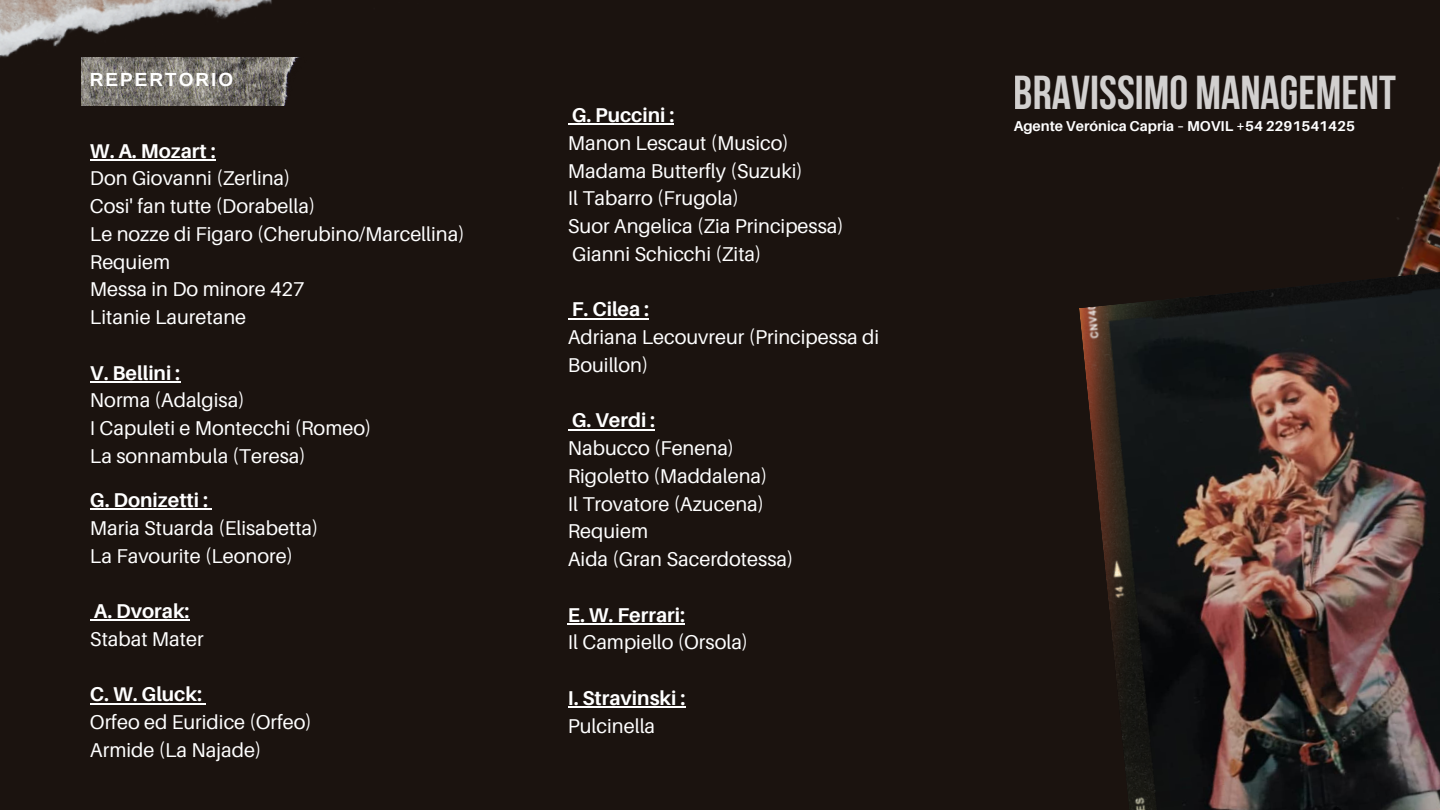
<style>
.page{position:relative;width:1440px;height:810px;background:#1b130f}
.page>*{position:absolute;margin:0;border:0;box-sizing:border-box;transform-origin:0 0}
.t1{font:700 47.4px "Bebas Neue";color:#fff}
.t2{font:20px/27.8px "Aileron";color:#fff}
.t3{font:700 20px "Aileron";color:#fff}
.t4{font:700 19px "Arimo";letter-spacing:.105em;color:#fff}
.t5{font:700 14.3px "Aileron";color:#fff}
</style>
<div class="page">
<img style="left:1397px;top:162px;width:43px;height:106px">
<img style="left:0;top:0;width:285px;height:106px">
<img style="left:1079px;top:268px;width:361px;height:542px">
<img style="left:81px;top:57px;width:219px;height:48px">
<hr style="left:90px;top:159px;width:126px;height:2px;background:#fff">
<hr style="left:90px;top:381px;width:90px;height:2px;background:#fff">
<hr style="left:572px;top:124px;width:102px;height:1px;background:#fff">
<hr style="left:572px;top:318px;width:77px;height:1px;background:#fff">
<hr style="left:572px;top:429px;width:83px;height:1px;background:#fff">
<hr style="left:568px;top:623px;width:117px;height:2px;background:#fff">
<hr style="left:568px;top:706px;width:117px;height:2px;background:#fff">
<hr style="left:90px;top:509px;width:118px;height:1px;background:#fff">
<hr style="left:94px;top:620px;width:96px;height:1px;background:#fff">
<hr style="left:90px;top:703px;width:112px;height:1px;background:#fff">
<p class="t4" style="left:90px;top:69px;width:145px">REPERTORIO</p>
<p class="t3" style="left:90px;top:138px;width:127px">W. A. Mozart :</p>
<p class="t2" style="left:90px;top:164px;width:202px">Don Giovanni (Zerlina)</p>
<p class="t2" style="left:90px;top:192px;width:227px">Cosi' fan tutte (Dorabella)</p>
<p class="t2" style="left:90px;top:219px;width:376px">Le nozze di Figaro (Cherubino/Marcellina)<br>Requiem</p>
<p class="t2" style="left:90px;top:275px;width:216px">Messa in Do minore 427</p>
<p class="t2" style="left:90px;top:303px;width:158px">Litanie Lauretane</p>
<p class="t3" style="left:90px;top:360px;width:92px">V. Bellini :</p>
<p class="t2" style="left:90px;top:386px;width:156px">Norma (Adalgisa)</p>
<p class="t2" style="left:90px;top:414px;width:283px">I Capuleti e Montecchi (Romeo)</p>
<p class="t2" style="left:90px;top:441px;width:217px">La sonnambula (Teresa)</p>
<p class="t3" style="left:90px;top:488px;width:119px">G. Donizetti :</p>
<p class="t2" style="left:90px;top:514px;width:230px">Maria Stuarda (Elisabetta)</p>
<p class="t2" style="left:90px;top:541px;width:205px">La Favourite (Leonore)</p>
<p class="t3" style="left:94px;top:599px;width:97px">A. Dvorak:</p>
<p class="t2" style="left:90px;top:625px;width:115px">Stabat Mater</p>
<p class="t3" style="left:90px;top:682px;width:114px">C. W. Gluck:</p>
<p class="t2" style="left:90px;top:708px;width:223px">Orfeo ed Euridice (Orfeo)</p>
<p class="t2" style="left:90px;top:736px;width:173px">Armide (La Najade)</p>
<p class="t3" style="left:572px;top:103px;width:104px">G. Puccini :</p>
<p class="t2" style="left:568px;top:128px;width:222px">Manon Lescaut (Musico)</p>
<p class="t2" style="left:568px;top:156px;width:237px">Madama Butterfly (Suzuki)</p>
<p class="t2" style="left:568px;top:184px;width:173px">Il Tabarro (Frugola)</p>
<p class="t2" style="left:568px;top:212px;width:278px">Suor Angelica (Zia Principessa)</p>
<p class="t2" style="left:572px;top:239px;width:191px">Gianni Schicchi (Zita)</p>
<p class="t3" style="left:572px;top:297px;width:79px">F. Cilea :</p>
<p class="t2" style="left:568px;top:323px;width:313px">Adriana Lecouvreur (Principessa di<br>Bouillon)</p>
<p class="t3" style="left:572px;top:408px;width:85px">G. Verdi :</p>
<p class="t2" style="left:568px;top:434px;width:168px">Nabucco (Fenena)</p>
<p class="t2" style="left:568px;top:461px;width:201px">Rigoletto (Maddalena)</p>
<p class="t2" style="left:568px;top:489px;width:198px">Il Trovatore (Azucena)</p>
<p class="t2" style="left:568px;top:517px;width:82px">Requiem</p>
<p class="t2" style="left:568px;top:545px;width:227px">Aida (Gran Sacerdotessa)</p>
<p class="t3" style="left:568px;top:602px;width:119px">E. W. Ferrari:</p>
<p class="t2" style="left:568px;top:628px;width:182px">Il Campiello (Orsola)</p>
<p class="t3" style="left:568px;top:685px;width:119px">I. Stravinski :</p>
<p class="t2" style="left:568px;top:711px;width:89px">Pulcinella</p>
<h1 class="t1" style="left:1014px;top:74px;width:384px">BRAVISSIMOMANAGEMENT</h1>
<p class="t5" style="left:1014px;top:117px;width:343px">Agente Verónica Capria – MOVIL +54 2291541425</p>
</div>
